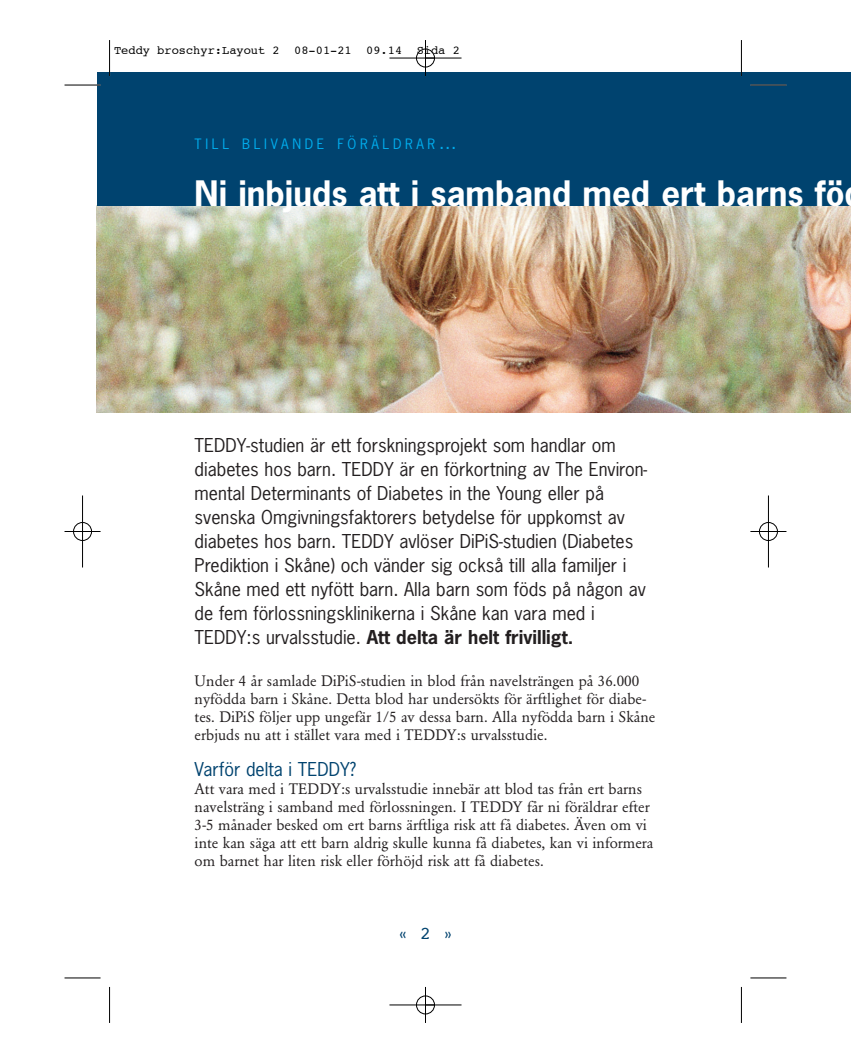
<style>
.page{position:relative;width:851px;height:1063px;background:#fff}
.page>*{position:absolute;margin:0;border:0;box-sizing:border-box;transform-origin:0 0}
.t1{font:700 33px "News Gothic";color:#fff}
.t2{font:18px/24px "News Gothic";color:#231f20}
.t3{font:18px "News Gothic";color:#00436f}
.t4{font:18px "Courier";color:#00436f}
.t5{font:15px/18px "Garamond BE";color:#231f20}
.t6{font:13.5px "News Gothic";letter-spacing:.27em;color:#00aeef}
.t7{font:12px "Courier";color:#000}
.s1{font-size:18px}
.s2{font-weight:700}
</style>
<div class="page">
<img style="left:97px;top:206px;width:753px;height:206px">
<div style="left:97px;top:72px;width:753px;height:134px;background:#00436f"></div>
<hr style="left:109px;top:40px;width:1px;height:36px;background:#000">
<hr style="left:64px;top:85px;width:36px;height:1px;background:#000">
<hr style="left:741px;top:40px;width:1px;height:36px;background:#000">
<hr style="left:750px;top:85px;width:36px;height:1px;background:#000">
<hr style="left:109px;top:987px;width:1px;height:36px;background:#000">
<hr style="left:64px;top:978px;width:36px;height:1px;background:#000">
<hr style="left:741px;top:987px;width:1px;height:36px;background:#000">
<hr style="left:750px;top:978px;width:36px;height:1px;background:#000">
<div style="left:416px;top:49px;width:19px;height:18px;border:1px solid #fff;border-radius:50%"></div>
<div style="left:416px;top:996px;width:19px;height:18px;border:1px solid #fff;border-radius:50%"></div>
<hr style="left:389px;top:58px;width:72px;height:1px;background:#000">
<hr style="left:389px;top:1005px;width:72px;height:1px;background:#000">
<hr style="left:82px;top:495px;width:1px;height:72px;background:#000">
<hr style="left:768px;top:495px;width:1px;height:72px;background:#000">
<hr style="left:425px;top:40px;width:1px;height:36px;background:#000">
<hr style="left:425px;top:987px;width:1px;height:36px;background:#000">
<hr style="left:64px;top:531px;width:36px;height:1px;background:#000">
<hr style="left:750px;top:531px;width:36px;height:1px;background:#000">
<div style="left:416px;top:49px;width:18px;height:18px;border:1px solid #000;border-radius:50%"></div>
<div style="left:416px;top:996px;width:18px;height:18px;border:1px solid #000;border-radius:50%"></div>
<div style="left:73px;top:522px;width:19px;height:19px;border:1px solid #000;border-radius:50%"></div>
<div style="left:759px;top:522px;width:18px;height:19px;border:1px solid #000;border-radius:50%"></div>
<p class="t7" style="left:114px;top:45px;width:347px">Teddy broschyr:Layout 2 08-01-21 09.14 Sida 2</p>
<p class="t6" style="left:195px;top:139px;width:264px">TILL BLIVANDE FÖRÄLDRAR<span class="s1">…</span></p>
<h1 class="t1" style="left:195px;top:181px;width:651px">Ni inbjuds att i samband med ert barns fö</h1>
<p class="t2" style="left:195px;top:434px;width:454px">TEDDY-studien är ett forskningsprojekt som handlar om diabetes hos barn. TEDDY är en förkortning av The Environ&shy;mental Determinants of Diabetes in the Young eller på svenska Omgivningsfaktorers betydelse för uppkomst av diabetes hos barn. TEDDY avlöser DiPiS-studien (Diabetes Prediktion i Skåne) och vänder sig också till alla familjer i Skåne med ett nyfött barn. Alla barn som föds på någon av de fem förlossningsklinikerna i Skåne kan vara med i TEDDY:s urvalsstudie. <span class="s2">Att delta är helt frivilligt.</span></p>
<p class="t5" style="left:195px;top:673px;width:462px">Under 4 år samlade DiPiS-studien in blod från navelsträngen på 36.000 nyfödda barn i Skåne. Detta blod har undersökts för ärftlighet för diabe&shy;tes. DiPiS följer upp ungefär 1/5 av dessa barn. Alla nyfödda barn i Skåne erbjuds nu att i stället vara med i TEDDY:s urvalsstudie.</p>
<p class="t3" style="left:195px;top:762px;width:163px">Varför delta i TEDDY?</p>
<p class="t5" style="left:195px;top:781px;width:460px">Att vara med i TEDDY:s urvalsstudie innebär att blod tas från ert barns navelsträng i samband med förlossningen. I TEDDY får ni föräldrar efter 3-5 månader besked om ert barns ärftliga risk att få diabetes. Även om vi inte kan säga att ett barn aldrig skulle kunna få diabetes, kan vi informera om barnet har liten risk eller förhöjd risk att få diabetes.</p>
<p class="t4" style="left:397px;top:925px;width:58px">« 2 »</p>
</div>
